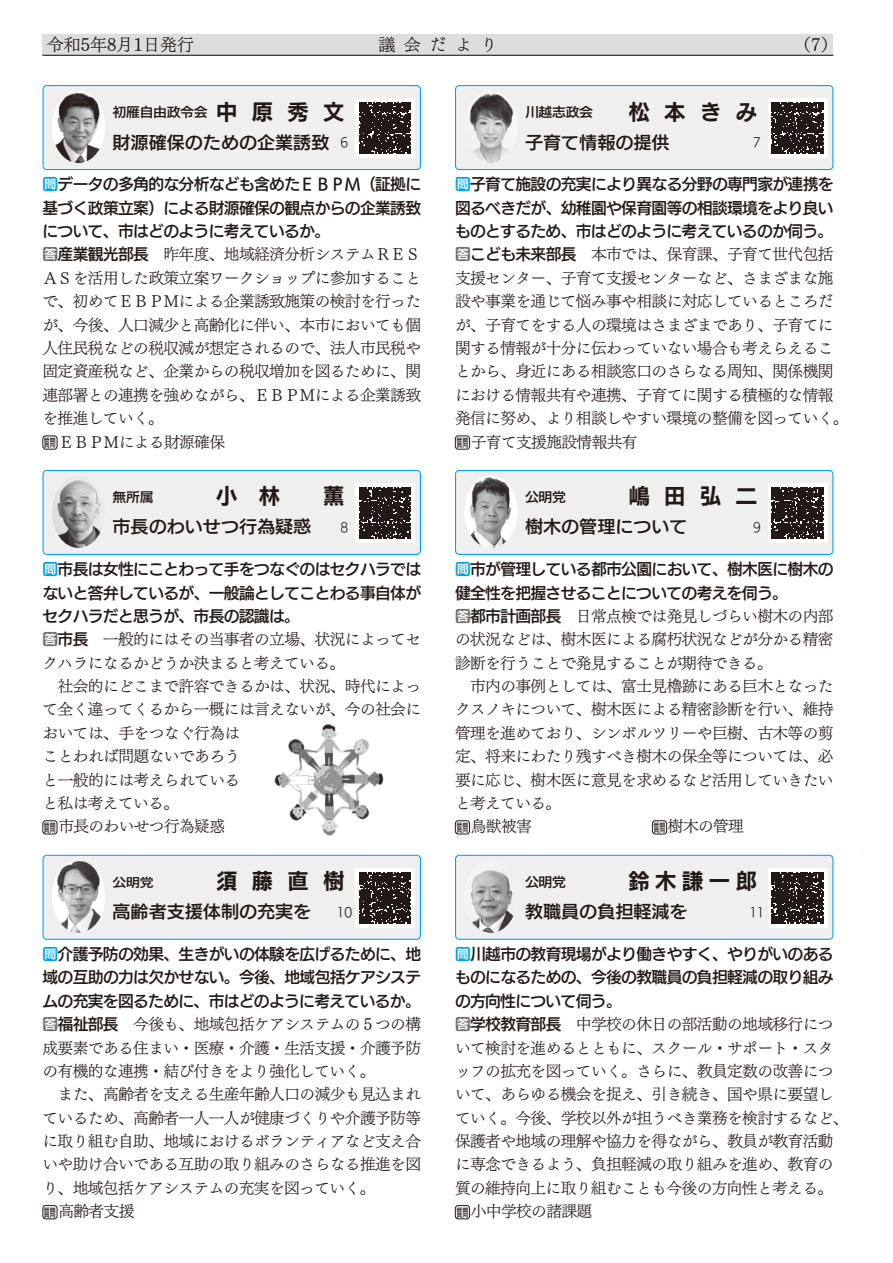
<style>
.page{position:relative;width:893px;height:1263px;background:#fff}
.page>*{position:absolute;margin:0;border:0;box-sizing:border-box;transform-origin:0 0}
.t1{font:21.3px "UD Kakugo Large Pro B";letter-spacing:.68em;color:#221815}
.t2{font:17.1px "UD Kakugo Large Pro DB";color:#221815;scale:1.05 1}
.t3{font:16.95px "UD Mincho Pro L";color:#221815}
.t4{font:15.75px/23.4px "UD Mincho Pro L";letter-spacing:-.04em;color:#221815}
.t5{font:15.75px/23.4px "UD Kakugo Large Pro DB";letter-spacing:-.04em;color:#221815;text-align:justify}
.t6{font:13.2px "UD Kakugo Large Pro DB";letter-spacing:-.02em;color:#221815;scale:1.05 1}
.t7{font:12.75px "UD Kakugo Large Pro R";color:#221815;scale:.9 1}
.t8{font:12.15px "UD Kakugo Large Pro DB";color:#221815;scale:1.14 1}
.s1{font-family:"UD Kakugo Large Pro B";font-size:21.3px}
.s2{color:#00a3ea}
.s3{font-family:"UD Kakugo Large Pro DB";color:#727171}
.s4{font-family:"UD Kakugo Large Pro DB"}
.s5{font-family:"Rodin Pro DB";font-size:11.7px}
</style>
<div class="page">
<div style="left:43px;top:34px;width:790px;height:21px;background:#dcdddd"></div>
<hr style="left:43px;top:55px;width:790px;height:1px;background:#221815">
<div style="left:43px;top:86px;width:377px;height:84px;background:#efefef;border-radius:4px"></div>
<div style="left:43px;top:85px;width:378px;height:85px;border:1px solid #00a3ea;border-radius:4px"></div>
<img style="left:52px;top:91px;width:53px;height:72px">
<div style="left:355px;top:98px;width:60px;height:60px;background:#fff"></div>
<svg style="left:359px;top:102px;width:52px;height:52px;background:#362d2a"></svg>
<div style="left:43px;top:436px;width:14px;height:13px;border:1px solid #221815;border-radius:3px"></div>
<div style="left:455px;top:86px;width:378px;height:84px;background:#efefef;border-radius:4px"></div>
<div style="left:455px;top:85px;width:378px;height:85px;border:1px solid #00a3ea;border-radius:4px"></div>
<img style="left:470px;top:94px;width:43px;height:69px">
<div style="left:768px;top:98px;width:59px;height:60px;background:#fff"></div>
<svg style="left:772px;top:102px;width:51px;height:52px;background:#372e2c"></svg>
<div style="left:455px;top:436px;width:15px;height:13px;border:1px solid #221815;border-radius:3px"></div>
<div style="left:43px;top:470px;width:377px;height:84px;background:#efefef;border-radius:4px"></div>
<div style="left:43px;top:470px;width:378px;height:85px;border:1px solid #00a3ea;border-radius:4px"></div>
<img style="left:52px;top:480px;width:49px;height:68px">
<div style="left:355px;top:483px;width:60px;height:60px;background:#fff"></div>
<svg style="left:359px;top:487px;width:52px;height:52px;background:#362d2b"></svg>
<div style="left:43px;top:820px;width:14px;height:14px;border:1px solid #221815;border-radius:3px"></div>
<div style="left:455px;top:470px;width:378px;height:84px;background:#efefef;border-radius:4px"></div>
<div style="left:455px;top:470px;width:378px;height:85px;border:1px solid #00a3ea;border-radius:4px"></div>
<img style="left:464px;top:476px;width:53px;height:72px">
<div style="left:768px;top:483px;width:59px;height:60px;background:#fff"></div>
<svg style="left:772px;top:487px;width:51px;height:52px;background:#372e2b"></svg>
<div style="left:455px;top:820px;width:15px;height:14px;border:1px solid #221815;border-radius:3px"></div>
<div style="left:652px;top:820px;width:15px;height:14px;border:1px solid #221815;border-radius:3px"></div>
<div style="left:43px;top:855px;width:377px;height:84px;background:#efefef;border-radius:4px"></div>
<div style="left:43px;top:855px;width:378px;height:85px;border:1px solid #00a3ea;border-radius:4px"></div>
<img style="left:52px;top:861px;width:53px;height:72px">
<div style="left:355px;top:868px;width:60px;height:60px;background:#fff"></div>
<svg style="left:359px;top:872px;width:52px;height:52px;background:#382f2c"></svg>
<div style="left:43px;top:1205px;width:14px;height:14px;border:1px solid #221815;border-radius:3px"></div>
<div style="left:455px;top:855px;width:378px;height:84px;background:#efefef;border-radius:4px"></div>
<div style="left:455px;top:855px;width:378px;height:85px;border:1px solid #00a3ea;border-radius:4px"></div>
<img style="left:471px;top:870px;width:43px;height:63px">
<div style="left:768px;top:868px;width:59px;height:60px;background:#fff"></div>
<svg style="left:772px;top:872px;width:51px;height:52px;background:#362d2b"></svg>
<div style="left:455px;top:1205px;width:15px;height:14px;border:1px solid #221815;border-radius:3px"></div>
<img style="left:274px;top:724px;width:110px;height:111px">
<p class="t3" style="left:47px;top:31px;width:149px">令和5年8月1日発行</p>
<p class="t3" style="left:378px;top:31px;width:121px">議会だより</p>
<p class="t3" style="left:794px;top:31px;width:45px">（7）</p>
<p class="t6" style="left:113px;top:101px;width:222px">初雁自由政令会 <span class="s1">中 原 秀 ⽂</span></p>
<p class="t7" style="left:341px;top:132px;width:10px">6</p>
<p class="t5" style="left:43px;top:172px;width:380px"><span class="s2">問</span>データの多角的な分析なども含めたＥＢＰＭ（証拠に基づく政策立案）による財源確保の観点からの企業誘致について、市はどのように考えているか。</p>
<p class="t4" style="left:43px;top:242px;width:380px"><span class="s3">答</span><span class="s4">産業観光部長</span>　昨年度、地域経済分析システムＲＥＳ<br>ＡＳを活用した政策立案ワークショップに参加することで、初めてＥＢＰＭによる企業誘致施策の検討を行ったが、今後、人口減少と高齢化に伴い、本市においても個人住民税などの税収減が想定されるので、法人市民税や固定資産税など、企業からの税収増加を図るために、関連部署との連携を強めながら、ＥＢＰＭによる企業誘致を推進していく。<br><span class="s5">質問</span>ＥＢＰＭによる財源確保</p>
<p class="t2" style="left:113px;top:128px;width:208px">財源確保のための企業誘致</p>
<p class="t6" style="left:113px;top:486px;width:40px">無所属</p>
<h1 class="t1" style="left:216px;top:478px;width:130px">小林　薫</h1>
<p class="t7" style="left:341px;top:517px;width:10px">8</p>
<p class="t5" style="left:43px;top:557px;width:380px"><span class="s2">問</span>市長は女性にことわって手をつなぐのはセクハラではないと答弁しているが、一般論としてことわる事自体がセクハラだと思うが、市長の認識は。</p>
<p class="t4" style="left:43px;top:627px;width:380px"><span class="s3">答</span><span class="s4">市長</span>　一般的にはその当事者の立場、状況によってセクハラになるかどうか決まると考えている。<br>　社会的にどこまで許容できるかは、状況、時代によって全く違ってくるから一概には言えないが、今の社会においては、手をつなぐ行為は<br>ことわれば問題ないであろう<br>と一般的には考えられている<br>と私は考えている。<br><span class="s5">質問</span>市長のわいせつ行為疑惑</p>
<p class="t2" style="left:113px;top:513px;width:191px">市長のわいせつ行為疑惑</p>
<p class="t8" style="left:113px;top:872px;width:37px">公明党</p>
<h1 class="t1" style="left:216px;top:863px;width:130px">須藤直樹</h1>
<p class="t7" style="left:337px;top:901px;width:19px">10</p>
<p class="t5" style="left:43px;top:942px;width:380px"><span class="s2">問</span>介護予防の効果、生きがいの体験を広げるために、地域の互助の力は欠かせない。今後、地域包括ケアシステムの充実を図るために、市はどのように考えているか。</p>
<p class="t4" style="left:43px;top:1012px;width:380px"><span class="s3">答</span><span class="s4">福祉部長</span>　今後も、地域包括ケアシステムの５つの構成要素である住まい・医療・介護・生活支援・介護予防の有機的な連携・結び付きをより強化していく。<br>　また、高齢者を支える生産年齢人口の減少も見込まれているため、高齢者一人一人が健康づくりや介護予防等に取り組む自助、地域におけるボランティアなど支え合いや助け合いである互助の取り組みのさらなる推進を図り、地域包括ケアシステムの充実を図っていく。<br><span class="s5">質問</span>高齢者支援</p>
<p class="t2" style="left:113px;top:898px;width:191px">高齢者支援体制の充実を</p>
<p class="t6" style="left:525px;top:101px;width:66px">川越志政会</p>
<h1 class="t1" style="left:628px;top:94px;width:130px">松本きみ</h1>
<p class="t7" style="left:753px;top:132px;width:10px">7</p>
<p class="t5" style="left:455px;top:172px;width:380px"><span class="s2">問</span>子育て施設の充実により異なる分野の専門家が連携を図るべきだが、幼稚園や保育園等の相談環境をより良いものとするため、市はどのように考えているのか伺う。</p>
<p class="t4" style="left:455px;top:242px;width:395px"><span class="s3">答</span><span class="s4">こども未来部長</span>　本市では、保育課、子育て世代包括支援センター、子育て支援センターなど、さまざまな施設や事業を通じて悩み事や相談に対応しているところだが、子育てをする人の環境はさまざまであり、子育てに関する情報が十分に伝わっていない場合も考えらえることから、身近にある相談窓口のさらなる周知、関係機関における情報共有や連携、子育てに関する積極的な情報発信に努め、より相談しやすい環境の整備を図っていく。<span class="s5">質問</span>子育て支援施設情報共有</p>
<p class="t2" style="left:525px;top:128px;width:139px">子育て情報の提供</p>
<p class="t6" style="left:525px;top:486px;width:40px">公明党</p>
<h1 class="t1" style="left:628px;top:478px;width:130px">嶋田 弘二</h1>
<p class="t7" style="left:753px;top:517px;width:10px">9</p>
<p class="t5" style="left:455px;top:557px;width:380px"><span class="s2">問</span>市が管理している都市公園において、樹木医に樹木の健全性を把握させることについての考えを伺う。</p>
<p class="t4" style="left:455px;top:604px;width:380px"><span class="s3">答</span><span class="s4">都市計画部長</span>　日常点検では発見しづらい樹木の内部の状況などは、樹木医による腐朽状況などが分かる精密診断を行うことで発見することが期待できる。<br>　市内の事例としては、富士見櫓跡にある巨木となったクスノキについて、樹木医による精密診断を行い、維持管理を進めており、シンボルツリーや巨樹、古木等の剪定、将来にわたり残すべき樹木の保全等については、必要に応じ、樹木医に意見を求めるなど活用していきたいと考えている。<br><span class="s5">質問</span>鳥獣被害　　　　　　　　<span class="s5">質問</span>樹木の管理</p>
<p class="t2" style="left:525px;top:513px;width:156px">樹木の管理について</p>
<p class="t6" style="left:525px;top:871px;width:40px">公明党</p>
<h1 class="t1" style="left:628px;top:863px;width:130px">鈴⽊謙⼀郎</h1>
<p class="t7" style="left:749px;top:901px;width:19px">11</p>
<p class="t5" style="left:455px;top:942px;width:380px"><span class="s2">問</span>川越市の教育現場がより働きやすく、やりがいのあるものになるための、今後の教職員の負担軽減の取り組みの方向性について伺う。</p>
<p class="t4" style="left:455px;top:1012px;width:395px"><span class="s3">答</span><span class="s4">学校教育部長</span>　中学校の休日の部活動の地域移行について検討を進めるとともに、スクール・サポート・スタッフの拡充を図っていく。さらに、教員定数の改善について、あらゆる機会を捉え、引き続き、国や県に要望していく。今後、学校以外が担うべき業務を検討するなど、保護者や地域の理解や協力を得ながら、教員が教育活動に専念できるよう、負担軽減の取り組みを進め、教育の質の維持向上に取り組むことも今後の方向性と考える。<br><span class="s5">質問</span>小中学校の諸課題</p>
<p class="t2" style="left:525px;top:898px;width:156px">教職員の負担軽減を</p>
</div>
